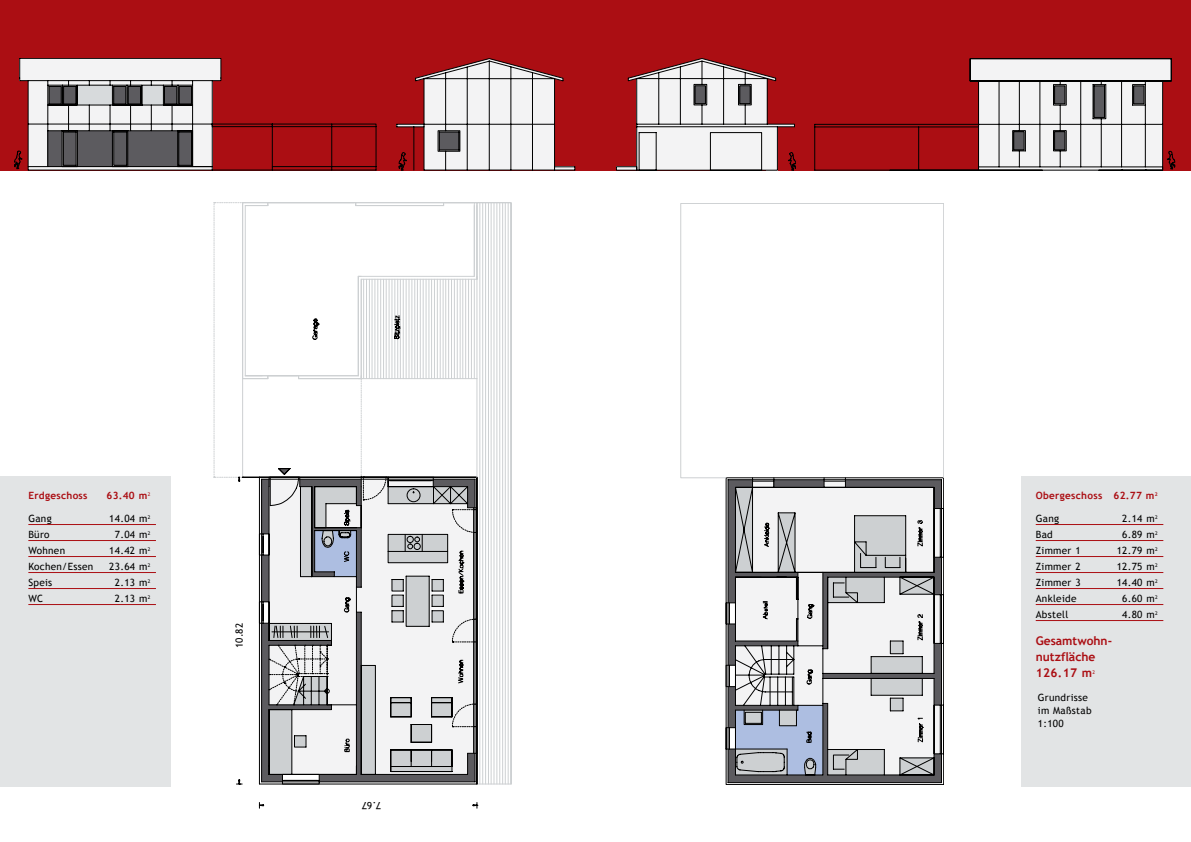
<style>
.page{position:relative;width:1191px;height:842px;background:#fff}
.page>*{position:absolute;margin:0;border:0;box-sizing:border-box;transform-origin:0 0}
.t1{font:700 12px/16px "Trebuchet MS";color:#ab0e13}
.t2{font:10px/12.8px "Trebuchet MS";letter-spacing:.03em;color:#000}
.t3{font:700 10px "Trebuchet MS";letter-spacing:.03em;color:#ab0e13}
.t4{font:5px "Trebuchet MS";color:#ab0e13}
</style>
<div class="page">
<div style="left:1021px;top:477px;width:170px;height:310px;background:#e2e4e5"></div>
<svg style="left:680px;top:203px;width:263px;height:275px"></svg>
<svg style="left:725px;top:480px;width:216px;height:303px"></svg>
<div style="left:0;top:477px;width:170px;height:310px;background:#e2e4e5"></div>
<hr style="left:28px;top:524px;width:128px;height:1px;background:#ab0e13">
<hr style="left:28px;top:540px;width:128px;height:1px;background:#ab0e13">
<hr style="left:28px;top:556px;width:128px;height:1px;background:#ab0e13">
<hr style="left:28px;top:572px;width:128px;height:1px;background:#ab0e13">
<hr style="left:28px;top:588px;width:128px;height:1px;background:#ab0e13">
<hr style="left:28px;top:604px;width:128px;height:1px;background:#ab0e13">
<hr style="left:1035px;top:524px;width:128px;height:1px;background:#ab0e13">
<hr style="left:1035px;top:540px;width:128px;height:1px;background:#ab0e13">
<hr style="left:1035px;top:556px;width:128px;height:1px;background:#ab0e13">
<hr style="left:1035px;top:572px;width:128px;height:1px;background:#ab0e13">
<hr style="left:1035px;top:588px;width:128px;height:1px;background:#ab0e13">
<hr style="left:1035px;top:604px;width:128px;height:1px;background:#ab0e13">
<hr style="left:1035px;top:620px;width:128px;height:1px;background:#ab0e13">
<svg style="left:477px;top:202px;width:34px;height:582px"></svg>
<hr style="left:477px;top:206px;width:1px;height:70px;background:#cdd0d2">
<hr style="left:477px;top:784px;width:34px;height:1px;background:#cdd0d2">
<hr style="left:477px;top:379px;width:1px;height:98px;background:#cdd0d2">
<hr style="left:508px;top:203px;width:1px;height:581px;background:#cdd0d2">
<hr style="left:505px;top:203px;width:1px;height:581px;background:#cdd0d2">
<hr style="left:502px;top:203px;width:1px;height:581px;background:#cdd0d2">
<hr style="left:499px;top:203px;width:1px;height:581px;background:#cdd0d2">
<hr style="left:496px;top:203px;width:1px;height:581px;background:#cdd0d2">
<hr style="left:494px;top:203px;width:1px;height:581px;background:#cdd0d2">
<hr style="left:491px;top:203px;width:1px;height:581px;background:#cdd0d2">
<hr style="left:488px;top:203px;width:1px;height:581px;background:#cdd0d2">
<hr style="left:485px;top:203px;width:1px;height:581px;background:#cdd0d2">
<hr style="left:482px;top:203px;width:1px;height:581px;background:#cdd0d2">
<hr style="left:479px;top:203px;width:1px;height:581px;background:#cdd0d2">
<hr style="left:477px;top:279px;width:1px;height:100px;background:#cdd0d2">
<svg style="left:236px;top:782px;width:241px;height:26px"></svg>
<svg style="left:214px;top:202px;width:263px;height:580px"></svg>
<hr style="left:0;top:170px;width:1191px;height:1px;background:#000">
<div style="left:0;top:0;width:1191px;height:170px;background:#ab0e13"></div>
<svg style="left:14px;top:58px;width:362px;height:112px"></svg>
<svg style="left:396px;top:58px;width:179px;height:112px"></svg>
<svg style="left:616px;top:58px;width:180px;height:113px"></svg>
<svg style="left:814px;top:58px;width:361px;height:112px"></svg>
<p class="t3" style="left:28px;top:489px;width:61px">Erdgeschoss</p>
<p class="t3" style="left:106px;top:489px;width:45px">63.40 m<sup>2</sup></p>
<p class="t2" style="left:28px;top:512px;width:25px">Gang</p>
<p class="t2" style="left:109px;top:512px;width:42px">14.04 m<sup>2</sup></p>
<p class="t2" style="left:28px;top:528px;width:23px">Büro</p>
<p class="t2" style="left:115px;top:528px;width:37px">7.04 m<sup>2</sup></p>
<p class="t2" style="left:28px;top:544px;width:38px">Wohnen</p>
<p class="t2" style="left:109px;top:544px;width:42px">14.42 m<sup>2</sup></p>
<p class="t2" style="left:28px;top:560px;width:67px">Kochen/Essen</p>
<p class="t2" style="left:109px;top:560px;width:42px">23.64 m<sup>2</sup></p>
<p class="t2" style="left:28px;top:576px;width:25px">Speis</p>
<p class="t2" style="left:115px;top:576px;width:37px">2.13 m<sup>2</sup></p>
<p class="t2" style="left:28px;top:592px;width:16px">WC</p>
<p class="t2" style="left:115px;top:592px;width:37px">2.13 m<sup>2</sup></p>
<p class="t2" style="left:233px;top:648px;width:26px;rotate:-90deg">10.82</p>
<p class="t2" style="left:381px;top:812px;width:21px;rotate:-180deg">7.67</p>
<p class="t3" style="left:1035px;top:489px;width:123px">Obergeschoss 62.77 m<sup>2</sup></p>
<p class="t2" style="left:1035px;top:512px;width:25px">Gang</p>
<p class="t2" style="left:1122px;top:512px;width:37px">2.14 m<sup>2</sup></p>
<p class="t2" style="left:1035px;top:528px;width:19px">Bad</p>
<p class="t2" style="left:1122px;top:528px;width:37px">6.89 m<sup>2</sup></p>
<p class="t2" style="left:1035px;top:544px;width:46px">Zimmer 1</p>
<p class="t2" style="left:1116px;top:544px;width:42px">12.79 m<sup>2</sup></p>
<p class="t2" style="left:1035px;top:560px;width:46px">Zimmer 2</p>
<p class="t2" style="left:1116px;top:560px;width:42px">12.75 m<sup>2</sup></p>
<p class="t2" style="left:1035px;top:576px;width:46px">Zimmer 3</p>
<p class="t2" style="left:1116px;top:576px;width:42px">14.40 m<sup>2</sup></p>
<p class="t2" style="left:1035px;top:592px;width:42px">Ankleide</p>
<p class="t2" style="left:1122px;top:592px;width:37px">6.60 m<sup>2</sup></p>
<p class="t2" style="left:1035px;top:608px;width:34px">Abstell</p>
<p class="t2" style="left:1122px;top:608px;width:37px">4.80 m<sup>2</sup></p>
<p class="t1" style="left:1035px;top:632px;width:78px">Gesamtwohn&shy;nutzfläche<br>126.17 m</p>
<p class="t4" style="left:1092px;top:669px;width:4px">2</p>
<p class="t2" style="left:1037px;top:691px;width:55px">Grundrisse im Maßstab<br>1:100</p>
</div>
